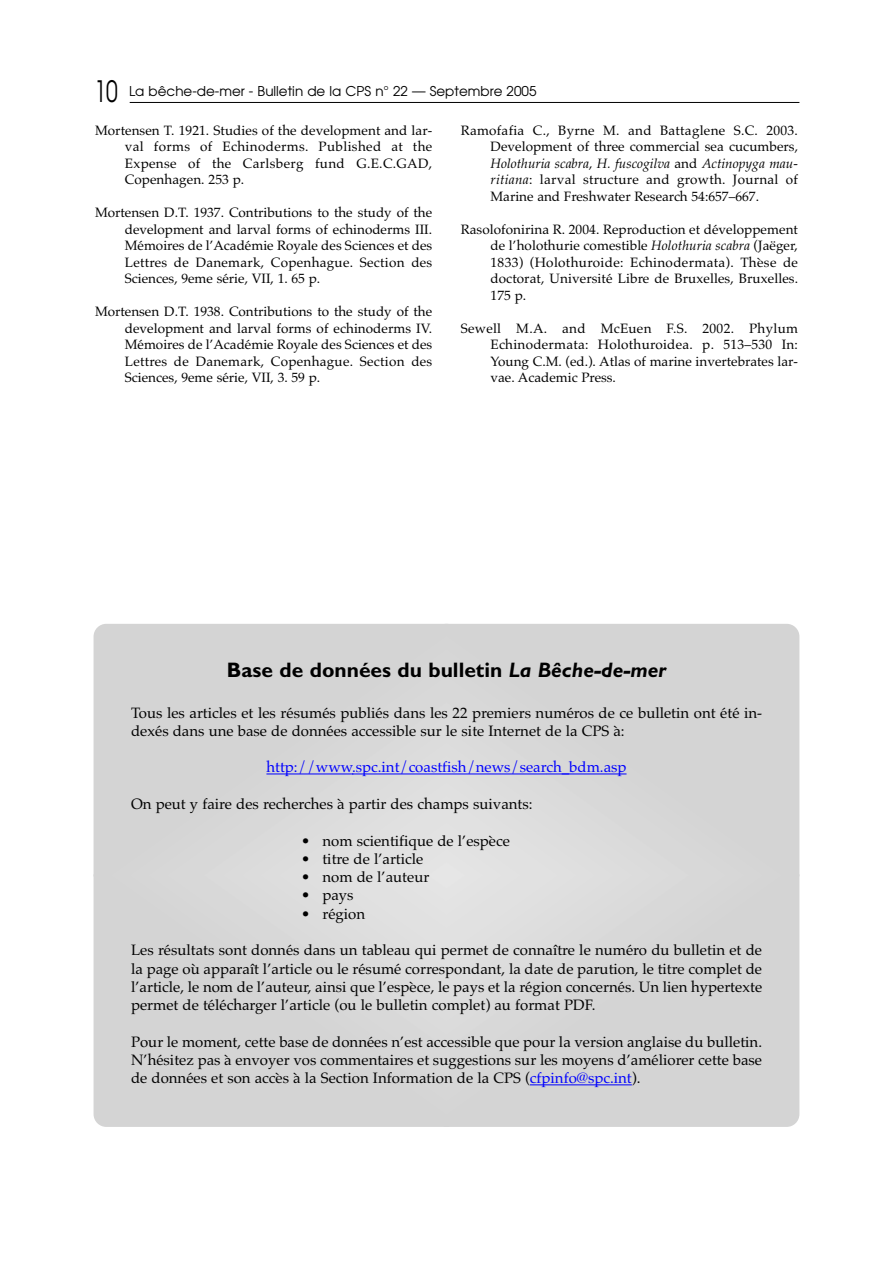
<style>
.page{position:relative;width:893px;height:1263px;background:#fff}
.page>*{position:absolute;margin:0;border:0;box-sizing:border-box;transform-origin:0 0}
.t1{font:700 21px "Gill Sans";color:#000}
.t2{font:15px/18.3px "Palatino";color:#000;text-align:justify}
.t3{font:15px "Palatino";color:#0000fe}
.t4{font:13.5px/16.5px "Palatino";letter-spacing:.005em;color:#000;text-align:justify}
.t5{font:13.5px "Avant Garde";color:#000}
.s1{font-size:29.4px}
.s2{font-style:italic}
.s3{color:#0000fe}
</style>
<div class="page">
<hr style="left:130px;top:102px;width:669px;height:1px;background:#000">
<div style="left:94px;top:624px;width:705px;height:503px;background:#d4d4d4"></div>
<div style="left:111px;top:636px;width:671px;height:479px;background:#d4d4d4"></div>
<div style="left:129px;top:649px;width:635px;height:453px;background:#d4d4d4"></div>
<div style="left:148px;top:662px;width:597px;height:426px;background:#d4d4d4"></div>
<div style="left:167px;top:675px;width:559px;height:400px;background:#d4d4d4"></div>
<div style="left:185px;top:689px;width:523px;height:373px;background:#d4d4d4"></div>
<div style="left:204px;top:702px;width:485px;height:346px;background:#d4d4d4"></div>
<div style="left:223px;top:715px;width:447px;height:320px;background:#d5d5d5"></div>
<div style="left:241px;top:729px;width:411px;height:293px;background:#d7d7d7"></div>
<div style="left:260px;top:742px;width:373px;height:266px;background:#d8d8d8"></div>
<div style="left:279px;top:755px;width:335px;height:240px;background:#dadada"></div>
<div style="left:297px;top:769px;width:299px;height:213px;background:#dbdbdb"></div>
<div style="left:316px;top:782px;width:261px;height:186px;background:#ddd"></div>
<div style="left:335px;top:795px;width:223px;height:160px;background:#e0e0e0"></div>
<hr style="left:266px;top:773px;width:87px;height:1px;background:#0000fe">
<hr style="left:352px;top:773px;width:195px;height:1px;background:#0000fe">
<hr style="left:546px;top:773px;width:80px;height:1px;background:#0000fe">
<hr style="left:530px;top:1084px;width:102px;height:1px;background:#0000fe">
<p class="t5" style="left:95px;top:83px;width:443px"><span class="s1">10</span> La bêche-de-mer - Bulletin de la CPS n° 22 — Septembre 2005</p>
<p class="t4" style="left:125px;top:122px;width:309px;text-indent:-30px">Mortensen T. 1921. Studies of the development and lar&shy;val forms of Echinoderms. Published at the Expense of the Carlsberg fund G.E.C.GAD, Copenhagen. 253 p.</p>
<p class="t4" style="left:125px;top:204px;width:309px;text-indent:-30px">Mortensen D.T. 1937. Contributions to the study of the development and larval forms of echinoderms III.<br>Mémoires de l’Académie Royale des Sciences et des Lettres de Danemark, Copenhague. Section des Sciences, 9eme série, VII, 1. 65 p.</p>
<p class="t4" style="left:125px;top:303px;width:309px;text-indent:-30px">Mortensen D.T. 1938. Contributions to the study of the development and larval forms of echinoderms IV.<br>Mémoires de l’Académie Royale des Sciences et des Lettres de Danemark, Copenhague. Section des Sciences, 9eme série, VII, 3. 59 p.</p>
<p class="t4" style="left:490px;top:122px;width:309px;text-indent:-30px">Ramofafia C., Byrne M. and Battaglene S.C. 2003.<br>Development of three commercial sea cucumbers, <span class="s2">Holothuria scabra</span>, <span class="s2">H. fuscogilva</span> and <span class="s2">Actinopyga mau&shy;ritiana</span>: larval structure and growth. Journal of Marine and Freshwater Research 54:657–667.</p>
<p class="t4" style="left:490px;top:221px;width:309px;text-indent:-30px">Rasolofonirina R. 2004. Reproduction et développement de l’holothurie comestible <span class="s2">Holothuria scabra</span> (Jaëger, 1833) (Holothuroide: Echinodermata). Thèse de doctorat, Université Libre de Bruxelles, Bruxelles.<br>175 p.</p>
<p class="t4" style="left:490px;top:320px;width:309px;text-indent:-30px">Sewell M.A. and McEuen F.S. 2002. Phylum Echinodermata: Holothuroidea. p. 513–530 In:<br>Young C.M. (ed.). Atlas of marine invertebrates lar&shy;vae. Academic Press.</p>
<h1 class="t1" style="left:227px;top:662px;width:441px">Base de données du bulletin <span class="s2">La Bêche-de-mer</span></h1>
<p class="t2" style="left:131px;top:703px;width:633px">Tous les articles et les résumés publiés dans les 22 premiers numéros de ce bulletin ont été in&shy;dexés dans une base de données accessible sur le site Internet de la CPS à:</p>
<p class="t3" style="left:266px;top:758px;width:362px">http://www.spc.int/coastfish/news/search_bdm.asp</p>
<p class="t2" style="left:131px;top:795px;width:403px">On peut y faire des recherches à partir des champs suivants:</p>
<p class="t2" style="left:301px;top:831px;width:210px">• nom scientifique de l’espèce</p>
<p class="t2" style="left:301px;top:849px;width:124px">• titre de l’article</p>
<p class="t2" style="left:301px;top:868px;width:130px">• nom de l’auteur</p>
<p class="t2" style="left:301px;top:886px;width:54px">• pays</p>
<p class="t2" style="left:301px;top:904px;width:65px">• région</p>
<p class="t2" style="left:131px;top:941px;width:633px">Les résultats sont donnés dans un tableau qui permet de connaître le numéro du bulletin et de la page où apparaît l’article ou le résumé correspondant, la date de parution, le titre complet de l’article, le nom de l’auteur, ainsi que l’espèce, le pays et la région concernés. Un lien hypertexte permet de télécharger l’article (ou le bulletin complet) au format PDF.</p>
<p class="t2" style="left:131px;top:1032px;width:633px">Pour le moment, cette base de données n’est accessible que pour la version anglaise du bulletin.<br>N’hésitez pas à envoyer vos commentaires et suggestions sur les moyens d’améliorer cette base de données et son accès à la Section Information de la CPS (<span class="s3">cfpinfo@spc.int</span>).</p>
</div>
